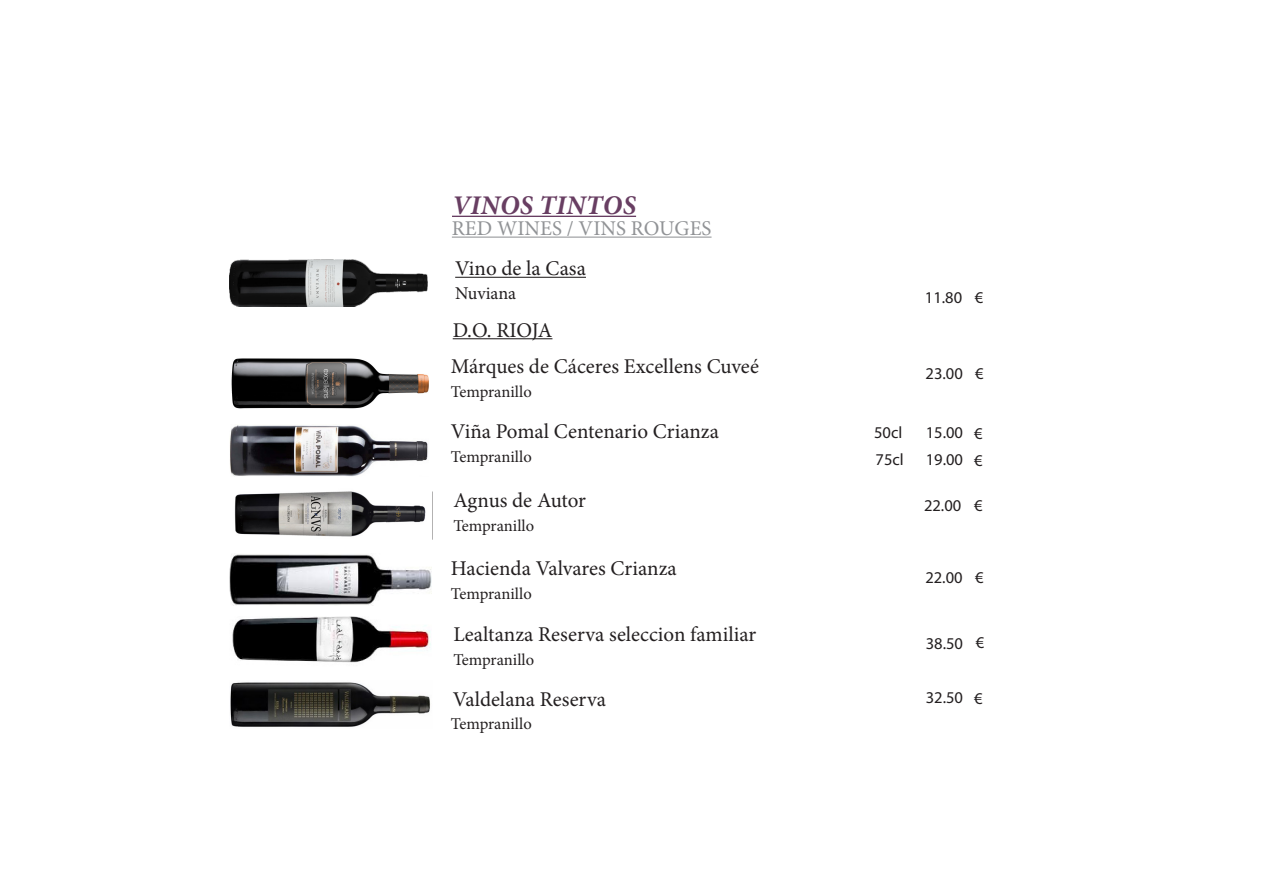
<style>
.page{position:relative;width:1263px;height:893px;background:#fff}
.page>*{position:absolute;margin:0;border:0;box-sizing:border-box;transform-origin:0 0}
.t1{font:italic 700 27px "Minion Pro";letter-spacing:.01em;color:#683e62}
.t2{font:21px "Minion Pro";color:#231f20}
.t3{font:21px "Minion Pro";color:#919396}
.t4{font:18px "Minion Pro";letter-spacing:-.005em;color:#231f20}
.t5{font:16.5px "Minion Pro";color:#231f20}
.t6{font:16.5px "Myriad Pro";color:#231f20}
</style>
<div class="page">
<hr style="left:453px;top:338px;width:99px;height:1px;background:#231f20">
<hr style="left:452px;top:216px;width:184px;height:1px;background:#683e62">
<hr style="left:455px;top:277px;width:131px;height:1px;background:#231f20">
<hr style="left:452px;top:237px;width:259px;height:1px;background:#919396">
<img style="left:231px;top:358px;width:198px;height:51px">
<img style="left:230px;top:425px;width:198px;height:51px">
<img style="left:229px;top:554px;width:202px;height:52px">
<img style="left:229px;top:260px;width:199px;height:46px">
<img style="left:230px;top:682px;width:201px;height:45px">
<img style="left:234px;top:491px;width:192px;height:46px">
<img style="left:232px;top:616px;width:199px;height:47px">
<p class="t1" style="left:452px;top:186px;width:185px">VINOS TINTOS</p>
<p class="t3" style="left:452px;top:214px;width:261px">RED WINES / VINS ROUGES</p>
<p class="t2" style="left:455px;top:254px;width:132px">Vino de la Casa</p>
<p class="t4" style="left:455px;top:281px;width:62px">Nuviana</p>
<p class="t2" style="left:453px;top:316px;width:101px">D.O. RIOJA</p>
<p class="t6" style="left:925px;top:288px;width:39px">11.80</p>
<p class="t6" style="left:975px;top:287px;width:10px">€</p>
<p class="t2" style="left:451px;top:352px;width:309px">Márques de Cáceres Excellens Cuveé</p>
<p class="t6" style="left:926px;top:363px;width:39px">23.00</p>
<p class="t5" style="left:451px;top:380px;width:82px">Tempranillo</p>
<p class="t2" style="left:451px;top:417px;width:270px">Viña Pomal Centenario Crianza</p>
<p class="t6" style="left:926px;top:422px;width:39px">15.00</p>
<p class="t5" style="left:451px;top:446px;width:82px">Tempranillo</p>
<p class="t6" style="left:975px;top:363px;width:10px">€</p>
<p class="t6" style="left:874px;top:422px;width:30px">50cl</p>
<p class="t6" style="left:876px;top:449px;width:30px">75cl</p>
<p class="t6" style="left:926px;top:449px;width:39px">19.00</p>
<p class="t6" style="left:974px;top:450px;width:10px">€</p>
<p class="t6" style="left:974px;top:424px;width:10px">€</p>
<p class="t2" style="left:453px;top:486px;width:134px">Agnus de Autor</p>
<p class="t6" style="left:924px;top:496px;width:39px">22.00</p>
<p class="t5" style="left:453px;top:514px;width:82px">Tempranillo</p>
<p class="t2" style="left:451px;top:554px;width:227px">Hacienda Valvares Crianza</p>
<p class="t5" style="left:451px;top:582px;width:82px">Tempranillo</p>
<p class="t2" style="left:453px;top:620px;width:304px">Lealtanza Reserva seleccion familiar</p>
<p class="t5" style="left:453px;top:649px;width:82px">Tempranillo</p>
<p class="t6" style="left:925px;top:567px;width:39px">22.00</p>
<p class="t6" style="left:926px;top:633px;width:39px">38.50</p>
<p class="t6" style="left:974px;top:495px;width:10px">€</p>
<p class="t6" style="left:975px;top:567px;width:10px">€</p>
<p class="t6" style="left:976px;top:633px;width:10px">€</p>
<p class="t2" style="left:453px;top:685px;width:155px">Valdelana Reserva</p>
<p class="t5" style="left:451px;top:712px;width:82px">Tempranillo</p>
<p class="t6" style="left:926px;top:688px;width:39px">32.50</p>
<p class="t6" style="left:974px;top:688px;width:10px">€</p>
</div>
